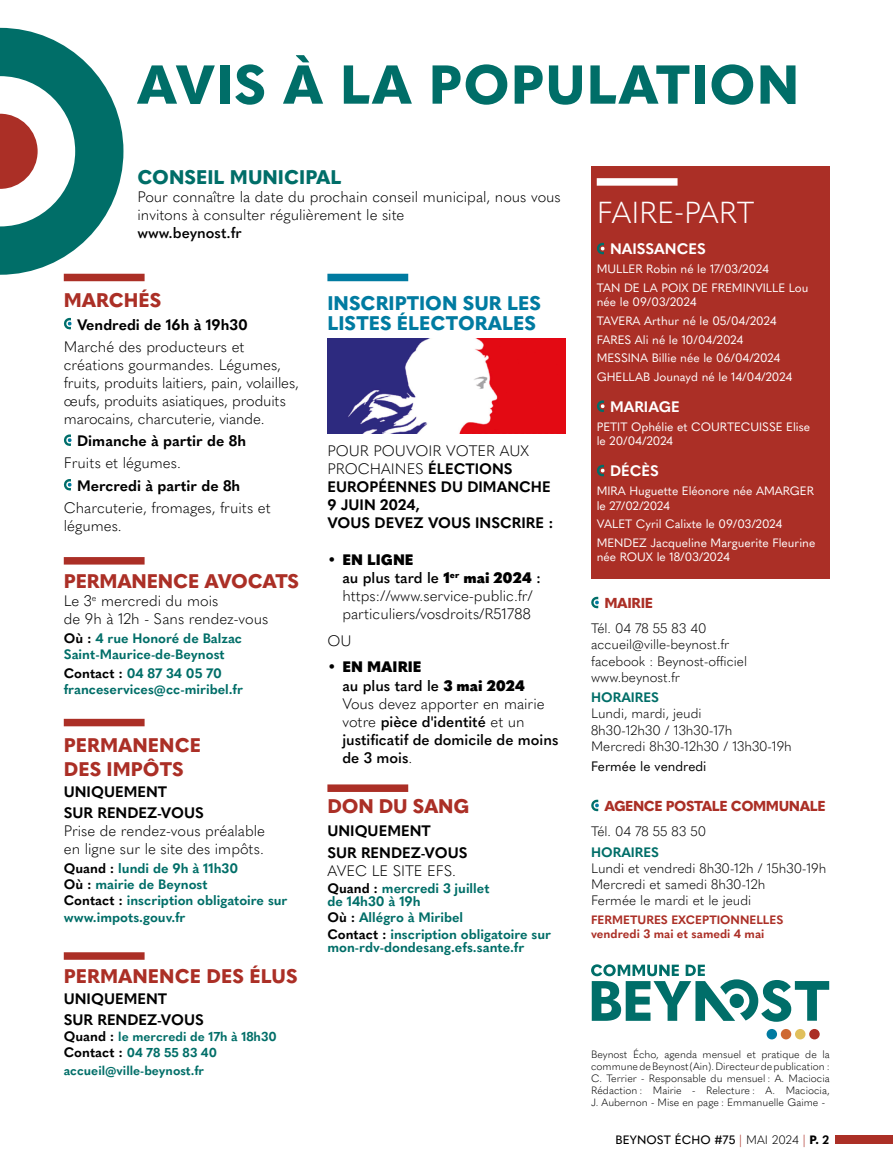
<style>
.page{position:relative;width:893px;height:1170px;background:#fff}
.page>*{position:absolute;margin:0;border:0;box-sizing:border-box;transform-origin:0 0}
.t1{font:800 54px "Quasimoda";letter-spacing:.02em;color:#006e68}
.t2{font:300 30px "Quasimoda";color:#fff}
.t3{font:800 19.5px/23.4px "Quasimoda";color:#ab2f26}
.t4{font:800 19.5px/19.5px "Quasimoda";color:#007ba1}
.t5{font:800 19.5px "Quasimoda";color:#006e68}
.t6{font:300 15px/18px "Quasimoda";color:#000}
.t7{font:700 15px/18px "Quasimoda";color:#000}
.t8{font:600 15px/18px "Quasimoda";color:#000}
.t9{font:700 15px "Quasimoda";color:#fff}
.t10{font:800 14.25px "Quasimoda";letter-spacing:-.03em;color:#ab2f26}
.t11{font:700 13.5px/16.2px "Quasimoda";color:#006e68}
.t12{font:300 13.5px/16.2px "Quasimoda";color:#000}
.t13{font:13.5px "Quasimoda";color:#000}
.t14{font:700 12.75px/16.2px "Quasimoda";color:#006e68}
.t15{font:12px/18.6px "Quasimoda";color:#fff}
.t16{font:700 12px/14.4px "Quasimoda";color:#ab2f26}
.t17{font:500 12px "Quasimoda";letter-spacing:.01em;color:#000}
.t18{font:300 10.5px/12px "Quasimoda";color:#000;text-align:justify}
.s1{color:#000}
.s2{font-size:13.5px;color:#000}
.s3{font-weight:300}
.s4{font-weight:900}
.s5{font-weight:600}
.s6{font-weight:300;color:#ab2f26}
.s7{font-weight:800}
.s8{font-weight:700}
</style>
<div class="page">
<div style="left:835px;top:1135px;width:58px;height:8px;background:#ab2f26"></div>
<div style="left:64px;top:274px;width:81px;height:7px;background:#ab2f26"></div>
<svg style="left:64px;top:318px;width:8px;height:11px"></svg>
<svg style="left:64px;top:434px;width:8px;height:12px"></svg>
<svg style="left:64px;top:479px;width:8px;height:11px"></svg>
<div style="left:64px;top:557px;width:81px;height:7px;background:#ab2f26"></div>
<div style="left:64px;top:718px;width:81px;height:8px;background:#ab2f26"></div>
<div style="left:64px;top:952px;width:81px;height:7px;background:#ab2f26"></div>
<svg style="left:0;top:28px;width:123px;height:247px"></svg>
<svg style="left:591px;top:964px;width:238px;height:57px"></svg>
<div style="left:767px;top:1028px;width:10px;height:11px;background:#007ba1;border-radius:50%"></div>
<div style="left:781px;top:1028px;width:10px;height:11px;background:#ce6832;border-radius:50%"></div>
<div style="left:795px;top:1028px;width:10px;height:11px;background:#e1c05d;border-radius:50%"></div>
<div style="left:809px;top:1028px;width:11px;height:11px;background:#ab2f26;border-radius:50%"></div>
<div style="left:591px;top:166px;width:238px;height:412px;background:#ab2f26"></div>
<div style="left:597px;top:178px;width:80px;height:8px;background:#fff"></div>
<svg style="left:597px;top:243px;width:8px;height:11px"></svg>
<svg style="left:597px;top:400px;width:8px;height:12px"></svg>
<svg style="left:597px;top:464px;width:8px;height:12px"></svg>
<svg style="left:591px;top:596px;width:8px;height:12px"></svg>
<svg style="left:591px;top:799px;width:8px;height:12px"></svg>
<div style="left:327px;top:274px;width:81px;height:7px;background:#007ba1"></div>
<div style="left:327px;top:784px;width:81px;height:7px;background:#ab2f26"></div>
<img style="left:327px;top:338px;width:239px;height:95px">
<h1 class="t1" style="left:137px;top:42px;width:664px">AVIS À LA POPULATION</h1>
<h3 class="t5" style="left:137px;top:162px;width:205px">CONSEIL MUNICIPAL</h3>
<p class="t6" style="left:137px;top:187px;width:425px">Pour connaître la date du prochain conseil municipal, nous vous invitons à consulter régulièrement le site</p>
<p class="t8" style="left:137px;top:223px;width:106px">www.beynost.fr</p>
<h3 class="t3" style="left:64px;top:287px;width:99px">MARCHÉS</h3>
<p class="t7" style="left:77px;top:314px;width:172px">Vendredi de 16h à 19h30</p>
<p class="t6" style="left:64px;top:336px;width:237px">Marché des producteurs et créations gourmandes. Légumes, fruits, produits laitiers, pain, volailles, œufs, produits asiatiques, produits marocains, charcuterie, viande.</p>
<p class="t7" style="left:77px;top:430px;width:171px">Dimanche à partir de 8h</p>
<p class="t6" style="left:64px;top:453px;width:119px">Fruits et légumes.</p>
<p class="t7" style="left:77px;top:475px;width:165px">Mercredi à partir de 8h</p>
<p class="t6" style="left:64px;top:497px;width:208px">Charcuterie, fromages, fruits et légumes.</p>
<h3 class="t3" style="left:64px;top:567px;width:237px">PERMANENCE AVOCATS</h3>
<p class="t6" style="left:64px;top:590px;width:206px">Le 3<sup>e</sup> mercredi du mois<br>de 9h à 12h - Sans rendez-vous</p>
<p class="t11" style="left:64px;top:629px;width:180px"><span class="s1">Où :</span> 4 rue Honoré de Balzac<br>Saint-Maurice-de-Beynost</p>
<p class="t11" style="left:64px;top:664px;width:181px"><span class="s1">Contact :</span> 04 87 34 05 70 franceservices@cc-miribel.fr</p>
<h3 class="t3" style="left:64px;top:732px;width:139px">PERMANENCE<br>DES IMPÔTS</h3>
<p class="t7" style="left:64px;top:779px;width:142px;line-height:21px">UNIQUEMENT<br>SUR RENDEZ-VOUS</p>
<p class="t6" style="left:64px;top:820px;width:203px">Prise de rendez-vous préalable en ligne sur le site des impôts.</p>
<p class="t11" style="left:64px;top:859px;width:225px"><span class="s1">Quand :</span> lundi de 9h à 11h30<br><span class="s1">Où :</span> mairie de Beynost<br><span class="s1">Contact :</span> inscription obligatoire sur www.impots.gouv.fr</p>
<h3 class="t3" style="left:64px;top:962px;width:235px">PERMANENCE DES ÉLUS</h3>
<p class="t7" style="left:64px;top:986px;width:142px;line-height:21px">UNIQUEMENT<br>SUR RENDEZ-VOUS</p>
<p class="t14" style="left:64px;top:1027px;width:214px"><span class="s2">Quand :</span> le mercredi de 17h à 18h30<br><span class="s2">Contact :</span> 04 78 55 83 40</p>
<p class="t14" style="left:64px;top:1061px;width:142px">accueil@ville-beynost.fr</p>
<h3 class="t4" style="left:327px;top:292px;width:215px">INSCRIPTION SUR LES<br>LISTES ÉLECTORALES</h3>
<p class="t7" style="left:327px;top:440px;width:227px"><span class="s3">POUR POUVOIR VOTER AUX<br>PROCHAINES</span> ÉLECTIONS<br>EUROPÉENNES DU DIMANCHE<br>9 JUIN 2024,<br>VOUS DEVEZ VOUS INSCRIRE :</p>
<p class="t6" style="left:342px;top:550px;width:200px;text-indent:-15px"><span class="s4">• EN LIGNE<br></span><span class="s5">au plus tard le</span> <span class="s4">1</span><sup>er</sup> <span class="s4">mai 2024</span> <span class="s5">: </span>https://www.service-public.fr/ particuliers/vosdroits/R51788</p>
<p class="t6" style="left:327px;top:630px;width:26px">OU</p>
<p class="t8" style="left:342px;top:657px;width:218px;text-indent:-15px"><span class="s4">• EN MAIRIE<br></span>au plus tard le <span class="s4">3 mai 2024<br></span><span class="s3">Vous devez apporter en mairie votre</span> pièce d'identité <span class="s3">et un </span>justificatif de domicile de moins de 3 mois<span class="s3">.</span></p>
<h3 class="t3" style="left:327px;top:793px;width:143px">DON DU SANG</h3>
<p class="t7" style="left:327px;top:818px;width:142px;line-height:22.2px">UNIQUEMENT<br>SUR RENDEZ-VOUS</p>
<p class="t6" style="left:327px;top:860px;width:130px">AVEC LE SITE EFS.</p>
<p class="t11" style="left:327px;top:879px;width:164px;line-height:13.5px"><span class="s1">Quand :</span> mercredi 3 juillet de 14h30 à 19h</p>
<p class="t11" style="left:327px;top:908px;width:225px"><span class="s1">Où :</span> Allégro à Miribel<br><span class="s1">Contact :</span> inscription obligatoire sur</p>
<p class="t11" style="left:327px;top:938px;width:198px">mon-rdv-dondesang.efs.sante.fr</p>
<h2 class="t2" style="left:597px;top:190px;width:159px">FAIRE-PART</h2>
<p class="t9" style="left:610px;top:237px;width:97px">NAISSANCES</p>
<p class="t15" style="left:597px;top:259px;width:213px">MULLER Robin né le 17/03/2024<br>TAN DE LA POIX DE FREMINVILLE Lou</p>
<p class="t15" style="left:597px;top:292px;width:197px">née le 09/03/2024<br>TAVERA Arthur né le 05/04/2024<br>FARES Ali né le 10/04/2024<br>MESSINA Billie née le 06/04/2024<br>GHELLAB Jounayd né le 14/04/2024</p>
<p class="t9" style="left:610px;top:395px;width:71px">MARIAGE</p>
<p class="t15" style="left:597px;top:418px;width:215px;line-height:14.4px">PETIT Ophélie et COURTECUISSE Elise le 20/04/2024</p>
<p class="t9" style="left:610px;top:459px;width:50px">DÉCÈS</p>
<p class="t15" style="left:597px;top:483px;width:219px;line-height:14.4px">MIRA Huguette Eléonore née AMARGER le 27/02/2024</p>
<p class="t15" style="left:597px;top:514px;width:220px">VALET Cyril Calixte le 09/03/2024<br>MENDEZ Jacqueline Marguerite Fleurine</p>
<p class="t15" style="left:597px;top:547px;width:135px">née ROUX le 18/03/2024</p>
<p class="t10" style="left:604px;top:592px;width:50px">MAIRIE</p>
<p class="t12" style="left:591px;top:619px;width:157px">Tél. 04 78 55 83 40 accueil@ville-beynost.fr facebook : Beynost-officiel www.beynost.fr</p>
<p class="t11" style="left:591px;top:688px;width:70px">HORAIRES</p>
<p class="t12" style="left:591px;top:704px;width:202px">Lundi, mardi, jeudi<br>8h30-12h30 / 13h30-17h<br>Mercredi 8h30-12h30 / 13h30-19h</p>
<p class="t13" style="left:591px;top:756px;width:117px">Fermée le vendredi</p>
<p class="t10" style="left:604px;top:795px;width:223px">AGENCE POSTALE COMMUNALE</p>
<p class="t12" style="left:591px;top:822px;width:117px">Tél. 04 78 55 83 50</p>
<p class="t11" style="left:591px;top:842px;width:70px">HORAIRES</p>
<p class="t12" style="left:591px;top:858px;width:237px">Lundi et vendredi 8h30-12h / 15h30-19h<br>Mercredi et samedi 8h30-12h<br>Fermée le mardi et le jeudi</p>
<p class="t16" style="left:591px;top:911px;width:194px">FERMETURES EXCEPTIONNELLES vendredi 3 mai et samedi 4 mai</p>
<p class="t18" style="left:591px;top:1047px;width:240px">Beynost Écho, agenda mensuel et pratique de la commune de Beynost (Ain). Directeur de publication :<br>C. Terrier - Responsable du mensuel : A. Maciocia Rédaction : Mairie - Relecture : A. Maciocia, J. Aubernon - Mise en page : Emmanuelle Gaime -</p>
<p class="t17" style="left:615px;top:1130px;width:215px">BEYNOST ÉCHO #75 <span class="s6">|</span> <span class="s3">MAI 2024</span> <span class="s6">|</span> <span class="s7">P.</span> <span class="s8">2</span></p>
</div>
